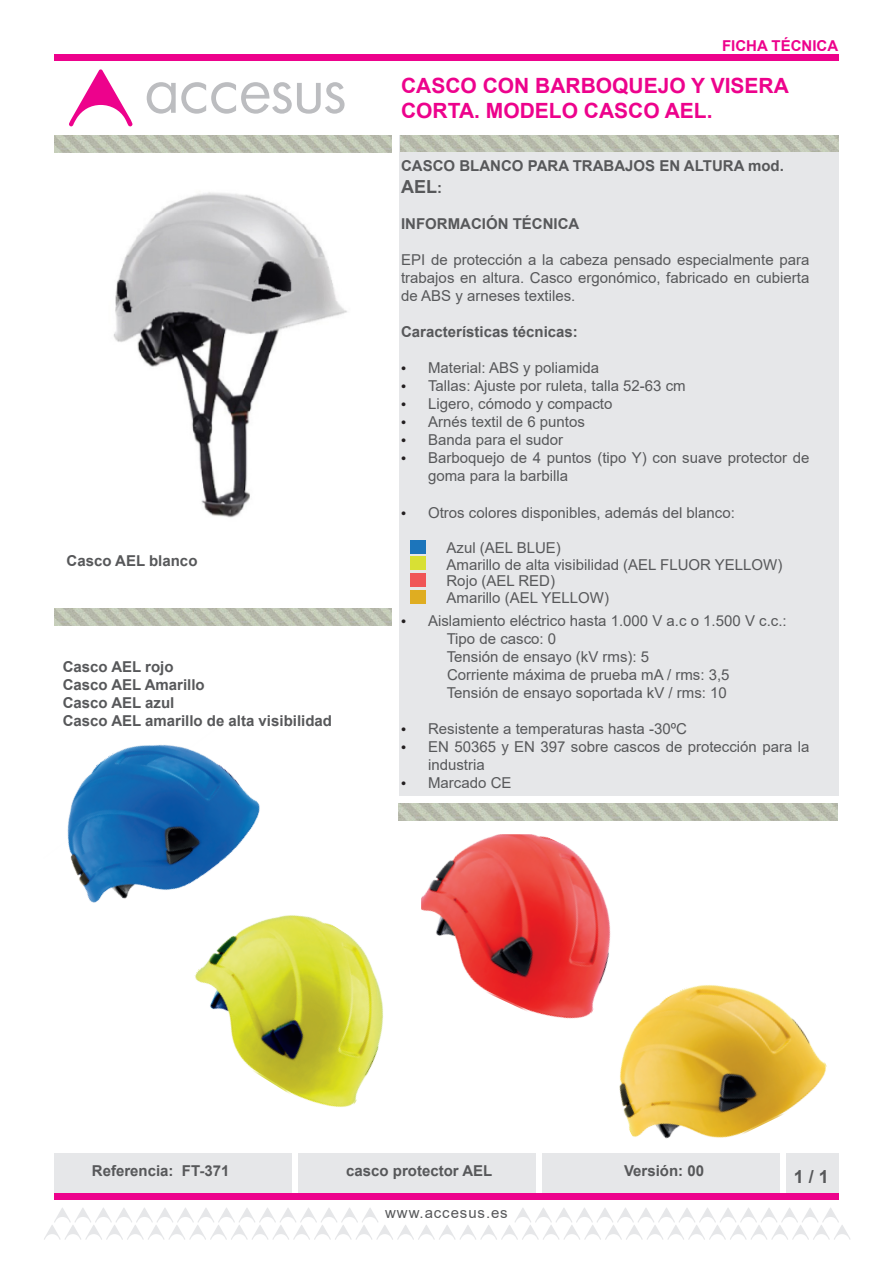
<style>
.page{position:relative;width:893px;height:1263px;background:#fff}
.page>*{position:absolute;margin:0;border:0;box-sizing:border-box;transform-origin:0 0}
.t1{font:700 21px/25.2px "Arial";color:#ed028c}
.t2{font:700 18px "Arial";color:#57585a}
.t3{font:15px/18px "Arial";color:#57585a}
.t4{font:700 15px "Arial";color:#57585a}
.t5{font:15px "Arial";letter-spacing:.06em;color:#57585a}
.t6{font:700 15px "Arial";color:#ed028c}
.s1{font-size:15px}
.s2{font-family:"Myriad Pro";font-size:18px;color:#231f20}
</style>
<div class="page">
<div style="left:400px;top:136px;width:439px;height:660px;background:#e6e7e9"></div>
<svg style="left:147px;top:82px;width:198px;height:32px"></svg>
<svg style="left:69px;top:69px;width:63px;height:57px"></svg>
<div style="left:54px;top:1153px;width:237px;height:47px;background:#e6e7e9"></div>
<div style="left:298px;top:1153px;width:237px;height:47px;background:#e6e7e9"></div>
<div style="left:542px;top:1153px;width:237px;height:47px;background:#e6e7e9"></div>
<div style="left:786px;top:1153px;width:53px;height:47px;background:#e6e7e9"></div>
<img style="left:54px;top:136px;width:337px;height:16px">
<img style="left:54px;top:609px;width:337px;height:16px">
<div style="left:54px;top:54px;width:785px;height:6px;background:#ed028c"></div>
<div style="left:54px;top:1193px;width:785px;height:7px;background:#ed028c"></div>
<svg style="left:44px;top:1208px;width:806px;height:32px"></svg>
<img style="left:400px;top:136px;width:439px;height:16px">
<img style="left:399px;top:804px;width:438px;height:16px">
<img style="left:113px;top:192px;width:234px;height:326px">
<img style="left:67px;top:744px;width:193px;height:159px">
<img style="left:429px;top:834px;width:182px;height:185px">
<img style="left:168px;top:877px;width:261px;height:230px">
<img style="left:584px;top:947px;width:243px;height:231px">
<div style="left:410px;top:540px;width:15px;height:14px;background:#1c75bb"></div>
<div style="left:410px;top:556px;width:15px;height:14px;background:#d8e034"></div>
<div style="left:410px;top:573px;width:15px;height:14px;background:#f05657"></div>
<div style="left:410px;top:590px;width:15px;height:14px;background:#dfad21"></div>
<p class="t6" style="left:722px;top:36px;width:118px">FICHA TÉCNICA</p>
<p class="t1" style="left:401px;top:73px;width:389px">CASCO CON BARBOQUEJO Y VISERA<br>CORTA. MODELO CASCO AEL.</p>
<p class="t4" style="left:67px;top:551px;width:132px">Casco AEL blanco</p>
<p class="t4" style="left:63px;top:656px;width:112px">Casco AEL rojo</p>
<p class="t4" style="left:63px;top:674px;width:143px">Casco AEL Amarillo</p>
<p class="t4" style="left:63px;top:692px;width:113px">Casco AEL azul</p>
<p class="t4" style="left:63px;top:710px;width:271px">Casco AEL amarillo de alta visibilidad</p>
<p class="t4" style="left:401px;top:155px;width:384px">CASCO BLANCO PARA TRABAJOS EN ALTURA mod.</p>
<p class="t2" style="left:401px;top:174px;width:42px">AEL<span class="s1">:</span></p>
<p class="t4" style="left:401px;top:213px;width:180px">INFORMACIÓN TÉCNICA</p>
<p class="t3" style="left:401px;top:250px;width:410px;text-align:justify">EPI de protección a la cabeza pensado especialmente para trabajos en altura. Casco ergonómico, fabricado en cubierta de ABS y arneses textiles.</p>
<p class="t4" style="left:401px;top:321px;width:178px">Características técnicas:</p>
<p class="t3" style="left:401px;top:358px;width:199px"><span class="s2">•</span> Material: ABS y poliamida</p>
<p class="t3" style="left:401px;top:376px;width:286px"><span class="s2">•</span> Tallas: Ajuste por ruleta, talla 52-63 cm</p>
<p class="t3" style="left:401px;top:394px;width:213px"><span class="s2">•</span> Ligero, cómodo y compacto</p>
<p class="t3" style="left:401px;top:412px;width:185px"><span class="s2">•</span> Arnés textil de 6 puntos</p>
<p class="t3" style="left:401px;top:430px;width:164px"><span class="s2">•</span> Banda para el sudor</p>
<p class="t3" style="left:428px;top:448px;width:383px;text-indent:-27px"><span class="s2">•</span> Barboquejo de 4 puntos (tipo Y) con suave protector de goma para la barbilla</p>
<p class="t3" style="left:401px;top:504px;width:335px"><span class="s2">•</span> Otros colores disponibles, además del blanco:</p>
<p class="t3" style="left:446px;top:539px;width:116px">Azul (AEL BLUE)</p>
<p class="t3" style="left:446px;top:555px;width:337px">Amarillo de alta visibilidad (AEL FLUOR YELLOW)</p>
<p class="t3" style="left:446px;top:572px;width:110px">Rojo (AEL RED)</p>
<p class="t3" style="left:446px;top:588px;width:164px">Amarillo (AEL YELLOW)</p>
<p class="t3" style="left:401px;top:612px;width:387px"><span class="s2">•</span> Aislamiento eléctrico hasta 1.000 V a.c o 1.500 V c.c.:</p>
<p class="t3" style="left:447px;top:630px;width:111px">Tipo de casco: 0</p>
<p class="t3" style="left:447px;top:648px;width:204px">Tensión de ensayo (kV rms): 5</p>
<p class="t3" style="left:447px;top:666px;width:284px">Corriente máxima de prueba mA / rms: 3,5</p>
<p class="t3" style="left:447px;top:684px;width:282px">Tensión de ensayo soportada kV / rms: 10</p>
<p class="t3" style="left:401px;top:720px;width:287px"><span class="s2">•</span> Resistente a temperaturas hasta -30ºC</p>
<p class="t3" style="left:428px;top:738px;width:383px;text-indent:-27px"><span class="s2">•</span> EN 50365 y EN 397 sobre cascos de protección para la industria</p>
<p class="t3" style="left:401px;top:774px;width:112px"><span class="s2">•</span> Marcado CE</p>
<p class="t4" style="left:92px;top:1160px;width:139px">Referencia: FT-371</p>
<p class="t4" style="left:346px;top:1160px;width:148px">casco protector AEL</p>
<p class="t4" style="left:624px;top:1160px;width:81px">Versión: 00</p>
<p class="t2" style="left:794px;top:1163px;width:37px">1 / 1</p>
<p class="t5" style="left:385px;top:1202px;width:124px">www.accesus.es</p>
</div>
